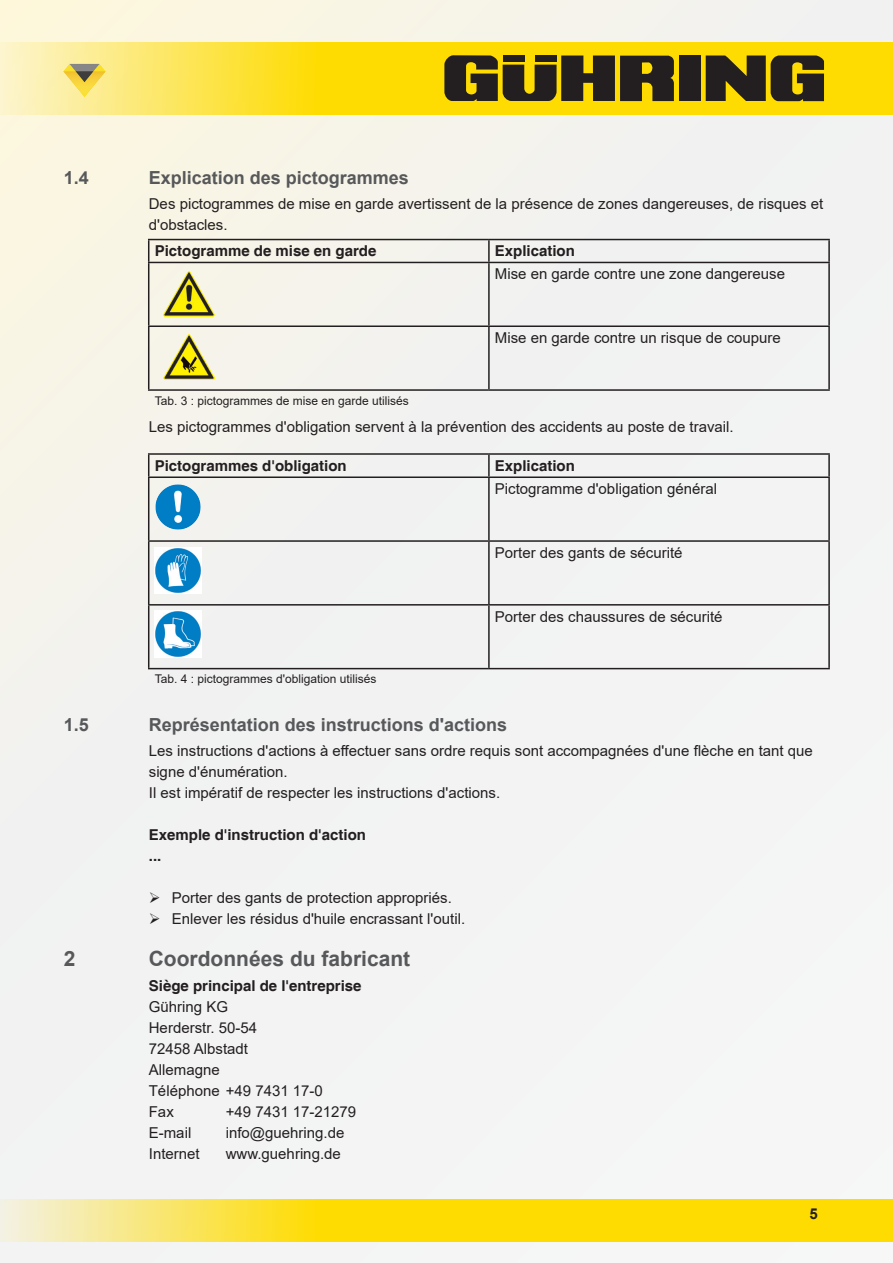
<style>
.page{position:relative;width:893px;height:1263px;background:#fff}
.page>*{position:absolute;margin:0;border:0;box-sizing:border-box;transform-origin:0 0}
.Kapitel_Head_1{font:700 21px "Arial";color:#57585a}
.Headline_Versalien_1{font:700 18px "Arial";color:#57585a}
.Fliesstext_45_light{font:15px/21px "Arial";color:#231f20}
.Tabelle{font:15px "Arial";color:#231f20}
.Tabelle-2{font:700 15px "Helvetica";color:#231f20}
.Fliesstext_45_light-2{font:700 15px "Helvetica";color:#231f20}
.t1{font:700 15px "Arial";color:#231f20}
.Tabelle_Bilduntersch{font:12px "Arial";color:#231f20}
</style>
<div class="page">
<div style="left:0;top:0;width:893px;height:1263px;background:linear-gradient(to right,#f4f3ec,#f3f3f5)"></div>
<svg style="left:0;top:43px;width:893px;height:72px;background:#fde12f"></svg>
<svg style="left:0;top:1199px;width:893px;height:43px;background:#fcdf29"></svg>
<div style="left:679px;top:56px;width:22px;height:45px;background:#231f20"></div>
<svg style="left:706px;top:55px;width:118px;height:46px;background:#4f4419"></svg>
<svg style="left:444px;top:55px;width:230px;height:46px;background:#554a18"></svg>
<img style="left:64px;top:64px;width:43px;height:42px">
<hr style="left:148px;top:239px;width:341px;height:1px;background:#231f20">
<svg style="left:148px;top:240px;width:1px;height:22px"></svg>
<hr style="left:489px;top:239px;width:341px;height:1px;background:#231f20">
<hr style="left:488px;top:240px;width:2px;height:22px;background:#231f20">
<hr style="left:828px;top:240px;width:2px;height:22px;background:#231f20">
<hr style="left:148px;top:262px;width:341px;height:1px;background:#231f20">
<hr style="left:148px;top:263px;width:1px;height:62px;background:#231f20">
<hr style="left:489px;top:262px;width:341px;height:1px;background:#231f20">
<hr style="left:488px;top:263px;width:2px;height:62px;background:#231f20">
<hr style="left:828px;top:263px;width:2px;height:62px;background:#231f20">
<hr style="left:148px;top:325px;width:341px;height:2px;background:#231f20">
<hr style="left:148px;top:327px;width:1px;height:62px;background:#231f20">
<hr style="left:489px;top:325px;width:341px;height:2px;background:#231f20">
<hr style="left:488px;top:327px;width:2px;height:62px;background:#231f20">
<hr style="left:828px;top:327px;width:2px;height:62px;background:#231f20">
<hr style="left:148px;top:389px;width:341px;height:2px;background:#231f20">
<hr style="left:489px;top:389px;width:341px;height:2px;background:#231f20">
<img style="left:164px;top:271px;width:51px;height:45px">
<img style="left:164px;top:334px;width:51px;height:45px">
<hr style="left:148px;top:453px;width:341px;height:2px;background:#231f20">
<svg style="left:148px;top:455px;width:1px;height:21px"></svg>
<hr style="left:489px;top:453px;width:341px;height:2px;background:#231f20">
<hr style="left:488px;top:455px;width:2px;height:21px;background:#231f20">
<hr style="left:828px;top:455px;width:2px;height:21px;background:#231f20">
<hr style="left:148px;top:476px;width:341px;height:2px;background:#231f20">
<hr style="left:148px;top:478px;width:1px;height:62px;background:#231f20">
<hr style="left:489px;top:476px;width:341px;height:2px;background:#231f20">
<hr style="left:488px;top:478px;width:2px;height:62px;background:#231f20">
<hr style="left:828px;top:478px;width:2px;height:62px;background:#231f20">
<hr style="left:148px;top:540px;width:341px;height:2px;background:#231f20">
<hr style="left:148px;top:542px;width:1px;height:62px;background:#231f20">
<hr style="left:489px;top:540px;width:341px;height:2px;background:#231f20">
<hr style="left:488px;top:542px;width:2px;height:62px;background:#231f20">
<hr style="left:828px;top:542px;width:2px;height:62px;background:#231f20">
<hr style="left:148px;top:604px;width:341px;height:2px;background:#231f20">
<hr style="left:148px;top:606px;width:1px;height:62px;background:#231f20">
<hr style="left:489px;top:604px;width:341px;height:2px;background:#231f20">
<hr style="left:488px;top:606px;width:2px;height:62px;background:#231f20">
<hr style="left:828px;top:606px;width:2px;height:62px;background:#231f20">
<hr style="left:148px;top:668px;width:341px;height:1px;background:#231f20">
<hr style="left:489px;top:668px;width:341px;height:1px;background:#231f20">
<img style="left:155px;top:483px;width:47px;height:47px">
<img style="left:155px;top:547px;width:47px;height:47px">
<img style="left:155px;top:611px;width:47px;height:47px">
<p class="Headline_Versalien_1" style="left:64px;top:165px;width:27px">1.4</p>
<p class="Headline_Versalien_1" style="left:149px;top:165px;width:262px">Explication des pictogrammes</p>
<p class="Fliesstext_45_light" style="left:149px;top:193px;width:676px">Des pictogrammes de mise en garde avertissent de la présence de zones dangereuses, de risques et d'obstacles.</p>
<p class="Tabelle-2" style="left:155px;top:242px;width:223px">Pictogramme de mise en garde</p>
<p class="Tabelle-2" style="left:495px;top:242px;width:82px">Explication</p>
<p class="Tabelle" style="left:495px;top:264px;width:292px">Mise en garde contre une zone dangereuse</p>
<p class="Tabelle_Bilduntersch" style="left:155px;top:392px;width:256px">Tab. 3 : pictogrammes de mise en garde utilisés</p>
<p class="Tabelle" style="left:495px;top:328px;width:287px">Mise en garde contre un risque de coupure</p>
<p class="Fliesstext_45_light" style="left:149px;top:416px;width:586px">Les pictogrammes d'obligation servent à la prévention des accidents au poste de travail.</p>
<p class="Tabelle-2" style="left:155px;top:456px;width:193px">Pictogrammes d'obligation</p>
<p class="Tabelle-2" style="left:495px;top:456px;width:82px">Explication</p>
<p class="Tabelle" style="left:495px;top:479px;width:224px">Pictogramme d'obligation général</p>
<p class="Tabelle" style="left:495px;top:542px;width:189px">Porter des gants de sécurité</p>
<p class="Tabelle_Bilduntersch" style="left:155px;top:671px;width:223px">Tab. 4 : pictogrammes d'obligation utilisés</p>
<p class="Tabelle" style="left:495px;top:606px;width:229px">Porter des chaussures de sécurité</p>
<p class="Headline_Versalien_1" style="left:64px;top:711px;width:27px">1.5</p>
<p class="Headline_Versalien_1" style="left:149px;top:711px;width:360px">Représentation des instructions d'actions</p>
<p class="Fliesstext_45_light" style="left:149px;top:740px;width:666px">Les instructions d'actions à effectuer sans ordre requis sont accompagnées d'une flèche en tant que signe d'énumération.</p>
<p class="Fliesstext_45_light" style="left:149px;top:782px;width:353px">Il est impératif de respecter les instructions d'actions.</p>
<p class="Fliesstext_45_light-2" style="left:149px;top:825px;width:219px">Exemple d'instruction d'action</p>
<p class="Fliesstext_45_light-2" style="left:149px;top:846px;width:14px">...</p>
<p class="Fliesstext_45_light" style="left:149px;top:887px;width:305px">➢ Porter des gants de protection appropriés.</p>
<p class="Fliesstext_45_light" style="left:149px;top:908px;width:318px">➢ Enlever les résidus d'huile encrassant l'outil.</p>
<p class="Kapitel_Head_1" style="left:64px;top:943px;width:13px">2</p>
<p class="Kapitel_Head_1" style="left:149px;top:943px;width:263px">Coordonnées du fabricant</p>
<p class="Fliesstext_45_light-2" style="left:149px;top:976px;width:214px">Siège principal de l'entreprise</p>
<p class="Fliesstext_45_light" style="left:149px;top:996px;width:81px">Gühring KG</p>
<p class="Fliesstext_45_light" style="left:149px;top:1017px;width:110px">Herderstr. 50-54</p>
<p class="Fliesstext_45_light" style="left:149px;top:1038px;width:101px">72458 Albstadt</p>
<p class="Fliesstext_45_light" style="left:149px;top:1059px;width:72px">Allemagne</p>
<p class="Fliesstext_45_light" style="left:149px;top:1080px;width:176px">Téléphone +49 7431 17-0</p>
<p class="Fliesstext_45_light" style="left:149px;top:1101px;width:27px">Fax</p>
<p class="Fliesstext_45_light" style="left:226px;top:1101px;width:132px">+49 7431 17-21279</p>
<p class="Fliesstext_45_light" style="left:149px;top:1122px;width:44px">E-mail</p>
<p class="Fliesstext_45_light" style="left:226px;top:1122px;width:120px">info@guehring.de</p>
<p class="Fliesstext_45_light" style="left:149px;top:1143px;width:52px">Internet</p>
<p class="Fliesstext_45_light" style="left:226px;top:1143px;width:117px">www.guehring.de</p>
<p class="t1" style="left:809px;top:1203px;width:10px">5</p>
</div>
